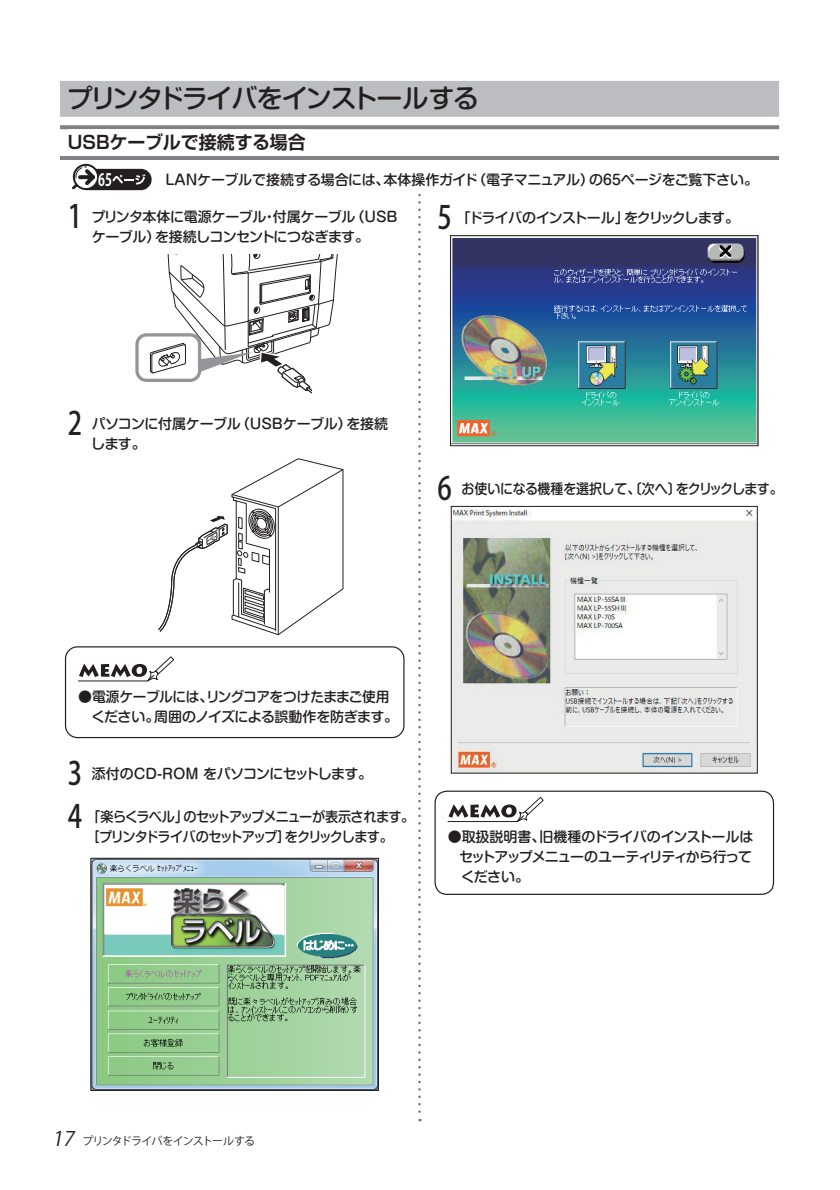
<style>
.page{position:relative;width:840px;height:1190px;background:#fff}
.page>*{position:absolute;margin:0;border:0;box-sizing:border-box;transform-origin:0 0}
.t1{font:32px "Koz Go Pro Medium 90 msp RKSJ H";color:#231f20;scale:.8 1}
.t2{font:26px "Shin M Go Pro Medium 90 msp RKSJ H";letter-spacing:-.05em;color:#231f20}
.t3{font:18px "Shin Go Pro De Bold 90 msp RKSJ H";color:#231f20}
.t4{font:17px "Koz Go Pro Bold 90 msp RKSJ H";color:#fff;scale:.71 1}
.t5{font:14px/20px "Shin M Go Pro Medium 90 msp RKSJ H";letter-spacing:-.04em;color:#231f20}
.t6{font:14px/20px "Shin M Go Pro Medium 90 msp RKSJ H";letter-spacing:-.08em;color:#231f20;scale:.94 1}
.t7{font:14px "Shin M Go Pro Medium 90 msp RKSJ H";letter-spacing:-.01em;color:#231f20}
.t8{font:14px "Shin M Go Pro Medium 90 msp RKSJ H";letter-spacing:-.04em;color:#231f20;scale:.93 1}
.t9{font:14px "Shin M Go Pro Medium 90 msp RKSJ H";color:#231f20}
.t10{font:14px "Shin M Go Pro Medium 90 msp RKSJ H";letter-spacing:-.09em;color:#231f20}
.t11{font:11px "Koz Go Pro Regular 90 msp RKSJ H";letter-spacing:-.08em;color:#231f20}
.s1{font-style:italic;font-size:20px}
</style>
<div class="page">
<svg style="left:418px;top:193px;width:3px;height:928px"></svg>
<div style="left:60px;top:81px;width:719px;height:36px;background:#bcbdc0"></div>
<svg style="left:60px;top:125px;width:719px;height:4px;background:#87898c"></svg>
<hr style="left:60px;top:156px;width:719px;height:4px;background:#808285">
<svg style="left:72px;top:163px;width:80px;height:28px"></svg>
<div style="left:135px;top:333px;width:66px;height:49px;border:3px solid #939598;border-radius:9px"></div>
<svg style="left:150px;top:254px;width:188px;height:140px"></svg>
<svg style="left:158px;top:458px;width:186px;height:178px"></svg>
<svg style="left:79px;top:656px;width:95px;height:26px"></svg>
<hr style="left:78px;top:681px;width:70px;height:1px;background:#231f20">
<div style="left:65px;top:646px;width:340px;height:92px;border:1px solid #231f20;border-radius:12px"></div>
<img style="left:92px;top:860px;width:285px;height:229px">
<div style="left:90px;top:858px;width:289px;height:233px;border:1px solid #231f20"></div>
<img style="left:452px;top:237px;width:305px;height:207px">
<div style="left:450px;top:235px;width:309px;height:211px;border:1px solid #231f20"></div>
<img style="left:453px;top:508px;width:303px;height:264px">
<div style="left:451px;top:506px;width:307px;height:268px;border:1px solid #231f20"></div>
<svg style="left:449px;top:797px;width:95px;height:25px"></svg>
<hr style="left:448px;top:821px;width:69px;height:1px;background:#231f20">
<div style="left:435px;top:791px;width:339px;height:104px;border:1px solid #231f20;border-radius:12px"></div>
<h2 class="t2" style="left:67px;top:89px;width:414px">プリンタドライバをインストールする</h2>
<p class="t3" style="left:68px;top:136px;width:239px">USBケーブルで接続する場合</p>
<p class="t4" style="left:98px;top:173px;width:21px">65</p>
<p class="t7" style="left:152px;top:175px;width:608px">　LANケーブルで接続する場合には、本体操作ガイド（電子マニュアル）の65ページをご覧下さい。</p>
<h1 class="t1" style="left:68px;top:204px;width:19px">1</h1>
<p class="t5" style="left:91px;top:209px;width:308px">プリンタ本体に電源ケーブル・付属ケーブル（USBケーブル）を接続しコンセントにつなぎます。</p>
<h1 class="t1" style="left:437px;top:205px;width:19px">5</h1>
<p class="t5" style="left:457px;top:210px;width:284px">「ドライバのインストール」をクリックします。</p>
<h1 class="t1" style="left:68px;top:411px;width:19px">2</h1>
<p class="t5" style="left:91px;top:416px;width:298px">パソコンに付属ケーブル（USBケーブル）を接続します。</p>
<h1 class="t1" style="left:437px;top:476px;width:19px">6</h1>
<p class="t8" style="left:461px;top:484px;width:347px">お使いになる機種を選択して､〔次へ〕をクリックします。</p>
<p class="t5" style="left:78px;top:688px;width:322px">●電源ケーブルには、リングコアをつけたままご使用　ください。周囲のノイズによる誤動作を防ぎます。</p>
<h1 class="t1" style="left:68px;top:761px;width:19px">3</h1>
<p class="t5" style="left:92px;top:766px;width:282px">添付のCD-ROM をパソコンにセットします。</p>
<h1 class="t1" style="left:68px;top:804px;width:19px">4</h1>
<p class="t6" style="left:87px;top:809px;width:350px">「楽らくラベル」のセットアップメニューが表示されます。［プリンタドライバのセットアップ］をクリックします。</p>
<p class="t9" style="left:448px;top:832px;width:307px">●取扱説明書、旧機種のドライバのインストールは</p>
<p class="t10" style="left:459px;top:852px;width:294px">セットアップメニューのユーティリティから行って</p>
<p class="t5" style="left:448px;top:869px;width:83px">　ください。</p>
<p class="t11" style="left:52px;top:1136px;width:205px"><span class="s1">17</span> プリンタドライバをインストールする</p>
</div>
